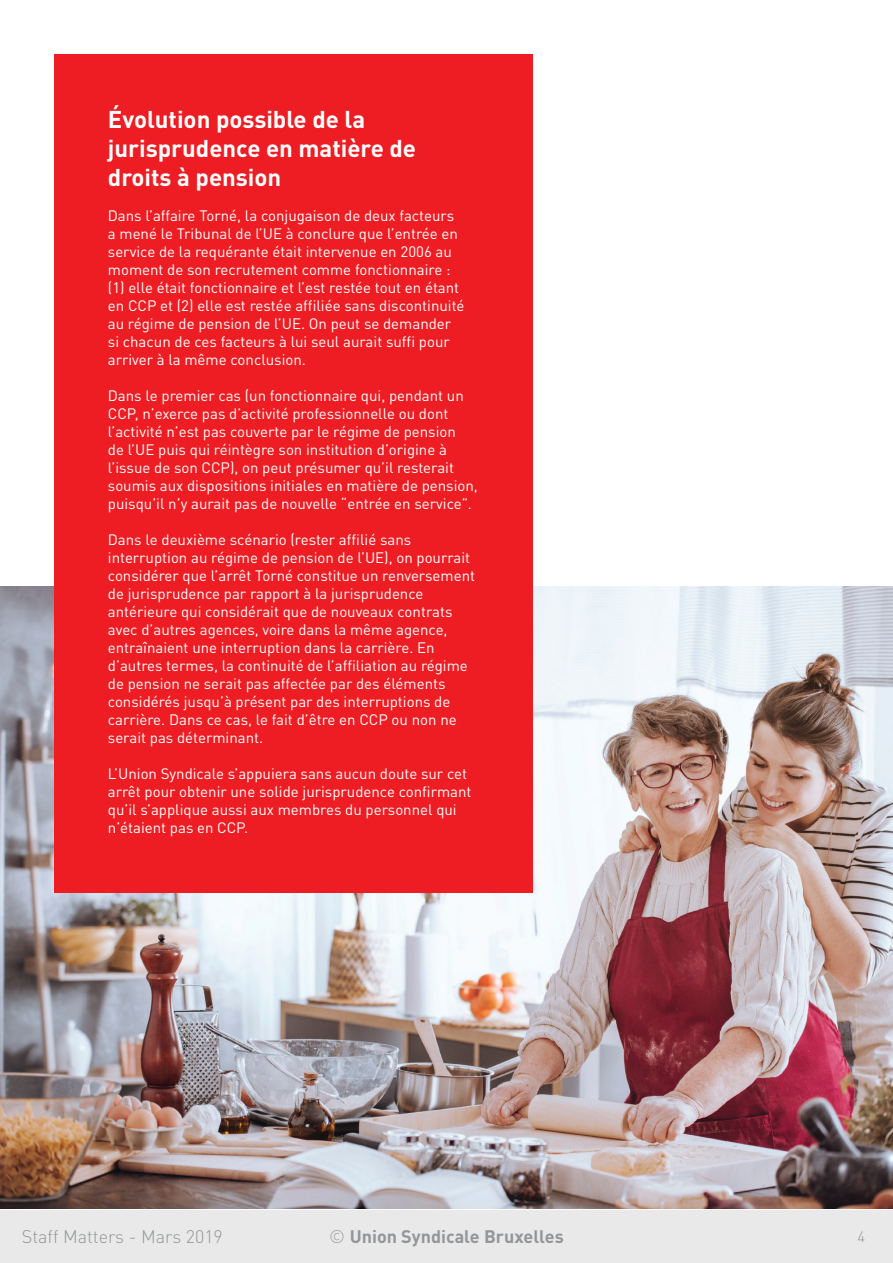
<style>
.page{position:relative;width:893px;height:1263px;background:#fff}
.page>*{position:absolute;margin:0;border:0;box-sizing:border-box;transform-origin:0 0}
.t1{font:700 24px/28.8px "DIN";color:#fff}
.t2{font:700 18px "DIN Pro";color:#939698}
.t3{font:300 18px "DIN Pro";color:#939698}
.t4{font:15px/18px "DIN Pro";color:#fff}
.t5{font:300 15px "DIN Pro";color:#939698}
.s1{font-weight:300}
</style>
<div class="page">
<div style="left:0;top:1210px;width:893px;height:53px;background:#e9e9e9"></div>
<img style="left:0;top:587px;width:893px;height:622px">
<div style="left:54px;top:54px;width:478px;height:839px;background:#ee1d23"></div>
<h1 class="t1" style="left:108px;top:104px;width:310px">Évolution possible de la jurisprudence en matière de droits à pension</h1>
<p class="t4" style="left:108px;top:205px;width:358px">Dans l’affaire Torné, la conjugaison de deux facteurs a mené le Tribunal de l’UE à conclure que l’entrée en service de la requérante était intervenue en 2006 au moment de son recrutement comme fonctionnaire : (1) elle était fonctionnaire et l’est restée tout en étant en CCP et (2) elle est restée affiliée sans discontinuité au régime de pension de l’UE. On peut se demander si chacun de ces facteurs à lui seul aurait suffi pour arriver à la même conclusion.</p>
<p class="t4" style="left:108px;top:385px;width:371px">Dans le premier cas (un fonctionnaire qui, pendant un CCP, n’exerce pas d’activité professionnelle ou dont l’activité n’est pas couverte par le régime de pension<br>de l’UE puis qui réintègre son institution d’origine à l’issue de son CCP), on peut présumer qu’il resterait soumis aux dispositions initiales en matière de pension, puisqu’il n’y aurait pas de nouvelle “entrée en service”.</p>
<p class="t4" style="left:108px;top:529px;width:369px">Dans le deuxième scénario (rester affilié sans interruption au régime de pension de l’UE), on pourrait considérer que l’arrêt Torné constitue un renversement de jurisprudence par rapport à la jurisprudence antérieure qui considérait que de nouveaux contrats avec d’autres agences, voire dans la même agence, entraînaient une interruption dans la carrière. En d’autres termes, la continuité de l’affiliation au régime de pension ne serait pas affectée par des éléments considérés jusqu’à présent par des interruptions de carrière. Dans ce cas, le fait d’être en CCP ou non ne serait pas déterminant.</p>
<p class="t4" style="left:108px;top:763px;width:365px">L’Union Syndicale s’appuiera sans aucun doute sur cet arrêt pour obtenir une solide jurisprudence confirmant qu’il s’applique aussi aux membres du personnel qui n’étaient pas en CCP.</p>
<p class="t3" style="left:22px;top:1222px;width:203px">Staff Matters - Mars 2019</p>
<p class="t2" style="left:329px;top:1222px;width:236px"><span class="s1">©</span> Union Syndicale Bruxelles</p>
<p class="t5" style="left:857px;top:1225px;width:9px">4</p>
</div>
